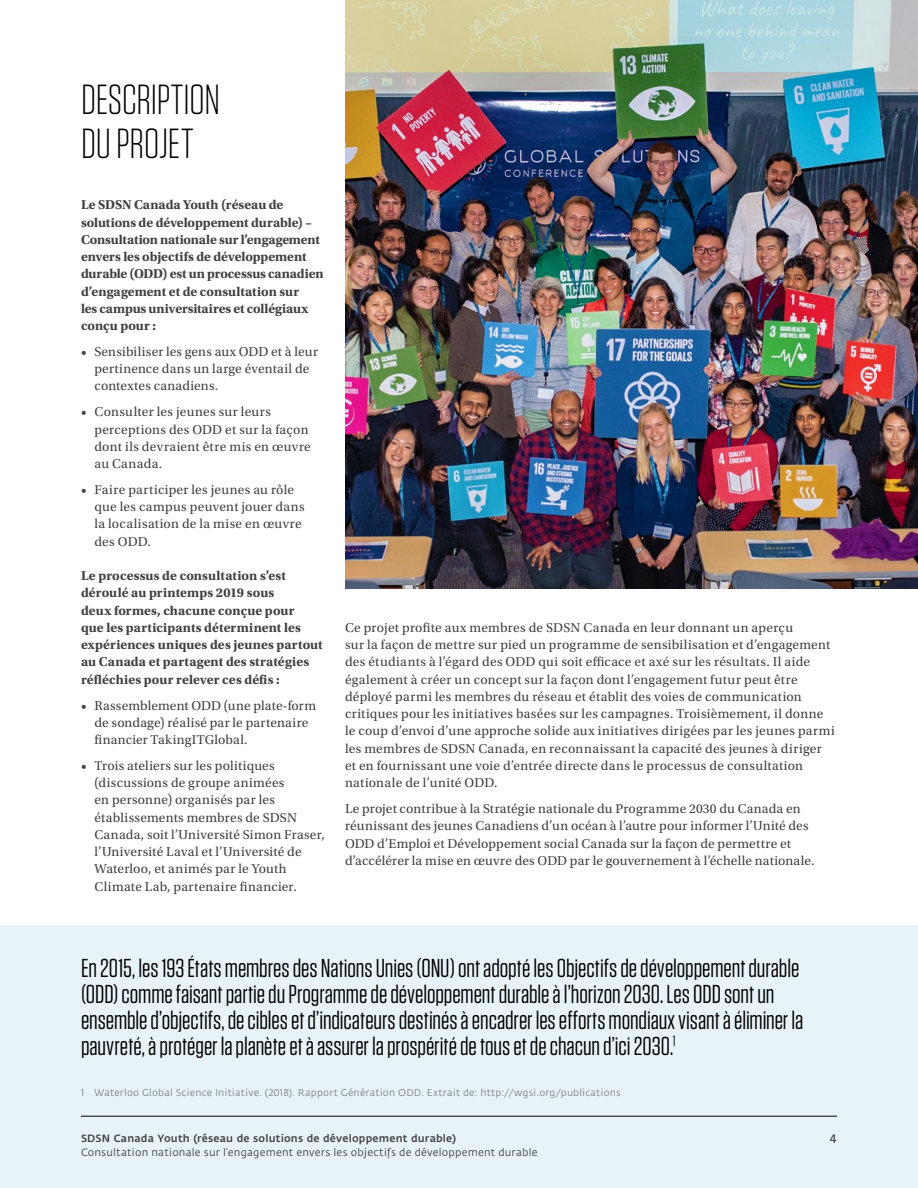
<style>
.page{position:relative;width:918px;height:1188px;background:#fff}
.page>*{position:absolute;margin:0;border:0;box-sizing:border-box;transform-origin:0 0}
.t1{font:300 42px/43.2px "Tungsten";letter-spacing:-.005em;color:#000}
.B1{font:25.8px/25.8px "Tungsten";letter-spacing:-.005em;color:#000}
.B1-2{font:13.5px/17.2px "Utopia Std";letter-spacing:.015em;color:#414042}
.B1-3{font:700 13.5px/17.2px "Utopia Std";letter-spacing:.005em;color:#414042}
.t2{font:12px "Fedra Sans";color:#414042}
.t3{font:10.5px "Fedra Sans";letter-spacing:.015em;color:#414042}
.t4{font:500 10.5px "Fedra Sans";letter-spacing:.02em;color:#414042}
.Footnotes{font:9.75px "Fedra Sans";letter-spacing:.02em;color:#808285}
</style>
<div class="page">
<div style="left:0;top:925px;width:918px;height:263px;background:#e7f3f9"></div>
<hr style="left:81px;top:1116px;width:756px;height:1px;background:#000">
<img style="left:345px;top:0;width:573px;height:589px">
<h1 class="t1" style="left:81px;top:79px;width:140px">DESCRIPTION<br>DU PROJET</h1>
<p class="B1-3" style="left:81px;top:196px;width:244px">Le SDSN Canada Youth (réseau de solutions de développement durable) – Consultation nationale sur l’engagement envers les objectifs de développement durable (ODD) est un processus canadien d’engagement et de consultation sur<br>les campus universitaires et collégiaux conçu pour :</p>
<p class="B1-2" style="left:94px;top:343px;width:225px;text-indent:-14px">• Sensibiliser les gens aux ODD et à leur pertinence dans un large éventail de contextes canadiens.</p>
<p class="B1-2" style="left:94px;top:403px;width:218px;text-indent:-14px">• Consulter les jeunes sur leurs perceptions des ODD et sur la façon dont ils devraient être mis en œuvre au Canada.</p>
<p class="B1-2" style="left:94px;top:481px;width:212px;text-indent:-14px">• Faire participer les jeunes au rôle que les campus peuvent jouer dans la localisation de la mise en œuvre des ODD.</p>
<p class="B1-3" style="left:81px;top:567px;width:243px">Le processus de consultation s’est déroulé au printemps 2019 sous<br>deux formes, chacune conçue pour<br>que les participants déterminent les expériences uniques des jeunes partout au Canada et partagent des stratégies réfléchies pour relever ces défis :</p>
<p class="B1-2" style="left:94px;top:697px;width:223px;text-indent:-14px">• Rassemblement ODD (une plate-form de sondage) réalisé par le partenaire financier TakingITGlobal.</p>
<p class="B1-2" style="left:94px;top:757px;width:232px;text-indent:-14px">• Trois ateliers sur les politiques (discussions de groupe animées<br>en personne) organisés par les établissements membres de SDSN Canada, soit l’Université Simon Fraser, l’Université Laval et l’Université de Waterloo, et animés par le Youth Climate Lab, partenaire financier.</p>
<p class="B1-2" style="left:345px;top:619px;width:491px">Ce projet profite aux membres de SDSN Canada en leur donnant un aperçu<br>sur la façon de mettre sur pied un programme de sensibilisation et d’engagement des étudiants à l’égard des ODD qui soit efficace et axé sur les résultats. Il aide également à créer un concept sur la façon dont l’engagement futur peut être déployé parmi les membres du réseau et établit des voies de communication critiques pour les initiatives basées sur les campagnes. Troisièmement, il donne le coup d’envoi d’une approche solide aux initiatives dirigées par les jeunes parmi les membres de SDSN Canada, en reconnaissant la capacité des jeunes à diriger et en fournissant une voie d’entrée directe dans le processus de consultation nationale de l’unité ODD.</p>
<p class="B1-2" style="left:345px;top:800px;width:471px">Le projet contribue à la Stratégie nationale du Programme 2030 du Canada en réunissant des jeunes Canadiens d’un océan à l’autre pour informer l’Unité des ODD d’Emploi et Développement social Canada sur la façon de permettre et d’accélérer la mise en œuvre des ODD par le gouvernement à l’échelle nationale.</p>
<p class="B1" style="left:81px;top:955px;width:724px">En 2015, les 193 États membres des Nations Unies (ONU) ont adopté les Objectifs de développement durable (ODD) comme faisant partie du Programme de développement durable à l’horizon 2030. Les ODD sont un ensemble d’objectifs, de cibles et d’indicateurs destinés à encadrer les efforts mondiaux visant à éliminer la pauvreté, à protéger la planète et à assurer la prospérité de tous et de chacun d’ici 2030.<sup>1</sup></p>
<p class="Footnotes" style="left:81px;top:1088px;width:541px">1 Waterloo Global Science Initiative. (2018). Rapport Génération ODD. Extrait de: http://wgsi.org/publications</p>
<p class="t4" style="left:81px;top:1132px;width:377px">SDSN Canada Youth (réseau de solutions de développement durable)</p>
<p class="t2" style="left:830px;top:1133px;width:9px">4</p>
<p class="t3" style="left:81px;top:1146px;width:458px">Consultation nationale sur l’engagement envers les objectifs de développement durable</p>
</div>
